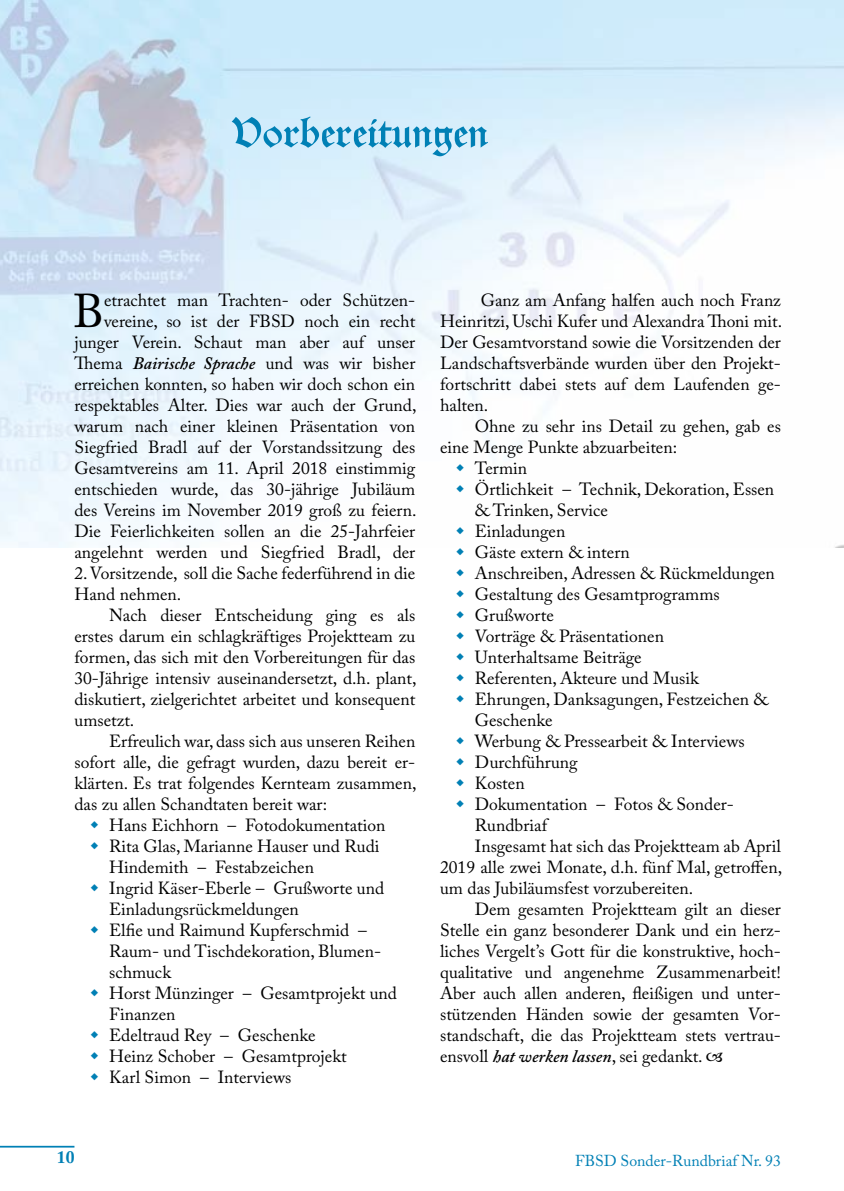
<style>
.page{position:relative;width:844px;height:1191px;background:#fff}
.page>*{position:absolute;margin:0;border:0;box-sizing:border-box;transform-origin:0 0}
.t1{font:47.07px "Adobe Caslon Pro";color:#000}
.t2{font:17.5px/21px "Adobe Caslon Pro";color:#000;text-align:justify}
.t3{font:700 17.5px "Adobe Caslon Pro";color:#0080b5}
.t4{font:15.75px "Adobe Caslon Pro";color:#0080b5}
.s1{font-weight:600;font-style:italic}
</style>
<div class="page">
<hr style="left:0;top:1145px;width:74px;height:2px;background:#0080b5">
<img style="left:0;top:0;width:843px;height:548px">
<svg style="left:231px;top:116px;width:257px;height:40px;background:#a2d3ea"></svg>
<svg style="left:456px;top:463px;width:7px;height:8px"></svg>
<svg style="left:456px;top:484px;width:7px;height:8px"></svg>
<svg style="left:456px;top:526px;width:7px;height:8px"></svg>
<p class="t2" style="left:74px;top:289px;width:343px;text-align:right">etrachtet man Trachten- oder Schützen&shy;vereine, so ist der FBSD noch ein recht junger Verein. Schaut man aber auf unser Thema <span class="s1">Bairische Sprache</span> und was wir bisher erreichen konnten, so haben wir doch schon ein respektables Alter. Dies war auch der Grund, warum nach einer kleinen Präsentation von Siegfried Bradl auf der Vorstandssitzung des Gesamtvereins am 11. April 2018 einstimmig entschieden wurde, das 30-jährige Jubiläum des Vereins im November 2019 groß zu feiern.<br>Die Feierlichkeiten sollen an die 25-Jahrfeier angelehnt werden und Siegfried Bradl, der</p>
<p class="t2" style="left:74px;top:562px;width:342px">2. Vorsitzende, soll die Sache federführend in die<br>Hand nehmen.</p>
<p class="t2" style="left:74px;top:604px;width:343px;text-indent:35px">Nach dieser Entscheidung ging es als erstes darum ein schlagkräftiges Projektteam zu formen, das sich mit den Vorbereitungen für das 30-Jährige intensiv auseinandersetzt, d.h. plant, diskutiert, zielgerichtet arbeitet und konsequent umsetzt.</p>
<p class="t2" style="left:109px;top:730px;width:307px">Erfreulich war, dass sich aus unseren Reihen</p>
<p class="t2" style="left:74px;top:751px;width:342px">sofort alle, die gefragt wurden, dazu bereit er-</p>
<p class="t2" style="left:74px;top:772px;width:343px">klärten. Es trat folgendes Kernteam zusammen,</p>
<p class="t2" style="left:74px;top:793px;width:254px">das zu allen Schandtaten bereit war:</p>
<p class="t2" style="left:109px;top:814px;width:278px">Hans Eichhorn – Fotodokumentation</p>
<p class="t2" style="left:109px;top:835px;width:272px">Rita Glas, Marianne Hauser und Rudi</p>
<p class="t2" style="left:109px;top:856px;width:206px">Hindemith – Festabzeichen</p>
<p class="t2" style="left:109px;top:877px;width:276px">Ingrid Käser-Eberle – Grußworte und</p>
<p class="t2" style="left:109px;top:898px;width:191px">Einladungsrückmeldungen</p>
<p class="t2" style="left:109px;top:919px;width:259px">Elfie und Raimund Kupferschmid –</p>
<p class="t2" style="left:109px;top:940px;width:273px">Raum- und Tischdekoration, Blumen-</p>
<p class="t2" style="left:109px;top:961px;width:63px">schmuck</p>
<p class="t2" style="left:109px;top:982px;width:289px">Horst Münzinger – Gesamtprojekt und</p>
<p class="t2" style="left:109px;top:1003px;width:68px">Finanzen</p>
<p class="t2" style="left:109px;top:1024px;width:208px">Edeltraud Rey – Geschenke</p>
<p class="t2" style="left:109px;top:1045px;width:239px">Heinz Schober – Gesamtprojekt</p>
<p class="t2" style="left:109px;top:1066px;width:184px">Karl Simon – Interviews</p>
<h1 class="t1" style="left:73px;top:283px;width:33px">B</h1>
<p class="t2" style="left:440px;top:289px;width:343px;text-indent:41px">Ganz am Anfang halfen auch noch Franz Heinritzi, Uschi Kufer und Alexandra Thoni mit.<br>Der Gesamtvorstand sowie die Vorsitzenden der Landschaftsverbände wurden über den Projekt&shy;fortschritt dabei stets auf dem Laufenden ge&shy;halten.</p>
<p class="t2" style="left:474px;top:415px;width:307px">Ohne zu sehr ins Detail zu gehen, gab es</p>
<p class="t2" style="left:440px;top:436px;width:238px">eine Menge Punkte abzuarbeiten:</p>
<p class="t2" style="left:474px;top:457px;width:54px">Termin</p>
<p class="t2" style="left:474px;top:478px;width:301px">Örtlichkeit – Technik, Dekoration, Essen</p>
<p class="t2" style="left:474px;top:499px;width:134px">&amp; Trinken, Service</p>
<p class="t2" style="left:474px;top:520px;width:92px">Einladungen</p>
<p class="t2" style="left:474px;top:541px;width:156px">Gäste extern &amp; intern</p>
<p class="t2" style="left:474px;top:562px;width:301px">Anschreiben, Adressen &amp; Rückmeldungen</p>
<p class="t2" style="left:474px;top:583px;width:246px">Gestaltung des Gesamtprogramms</p>
<p class="t2" style="left:474px;top:604px;width:80px">Grußworte</p>
<p class="t2" style="left:474px;top:625px;width:190px">Vorträge &amp; Präsentationen</p>
<p class="t2" style="left:474px;top:646px;width:168px">Unterhaltsame Beiträge</p>
<p class="t2" style="left:474px;top:667px;width:225px">Referenten, Akteure und Musik</p>
<p class="t2" style="left:474px;top:688px;width:294px">Ehrungen, Danksagungen, Festzeichen &amp;</p>
<p class="t2" style="left:474px;top:709px;width:79px">Geschenke</p>
<p class="t2" style="left:474px;top:730px;width:271px">Werbung &amp; Pressearbeit &amp; Interviews</p>
<p class="t2" style="left:474px;top:751px;width:104px">Durchführung</p>
<p class="t2" style="left:474px;top:772px;width:51px">Kosten</p>
<p class="t2" style="left:474px;top:793px;width:260px">Dokumentation – Fotos &amp; Sonder-</p>
<p class="t2" style="left:474px;top:814px;width:74px">Rundbriaf</p>
<p class="t2" style="left:474px;top:835px;width:307px">Insgesamt hat sich das Projektteam ab April</p>
<p class="t2" style="left:440px;top:856px;width:343px">2019 alle zwei Monate, d.h. fünf Mal, getroffen,</p>
<p class="t2" style="left:440px;top:877px;width:254px">um das Jubiläumsfest vorzubereiten.</p>
<p class="t2" style="left:474px;top:898px;width:307px">Dem gesamten Projektteam gilt an dieser</p>
<p class="t2" style="left:440px;top:919px;width:342px">Stelle ein ganz besonderer Dank und ein herz-</p>
<p class="t2" style="left:440px;top:940px;width:342px">liches Vergelt’s Gott für die konstruktive, hoch-</p>
<p class="t2" style="left:440px;top:961px;width:342px">qualitative und angenehme Zusammenarbeit!</p>
<p class="t2" style="left:440px;top:982px;width:342px">Aber auch allen anderen, fleißigen und unter-</p>
<p class="t2" style="left:440px;top:1003px;width:342px">stützenden Händen sowie der gesamten Vor-</p>
<p class="t2" style="left:440px;top:1024px;width:342px">standschaft, die das Projektteam stets vertrau-</p>
<p class="t2" style="left:440px;top:1045px;width:264px">ensvoll <span class="s1">hat werken lassen</span>, sei gedankt.</p>
<p class="t3" style="left:57px;top:1146px;width:19px">10</p>
<p class="t4" style="left:575px;top:1151px;width:207px">FBSD Sonder-Rundbriaf Nr. 93</p>
</div>
